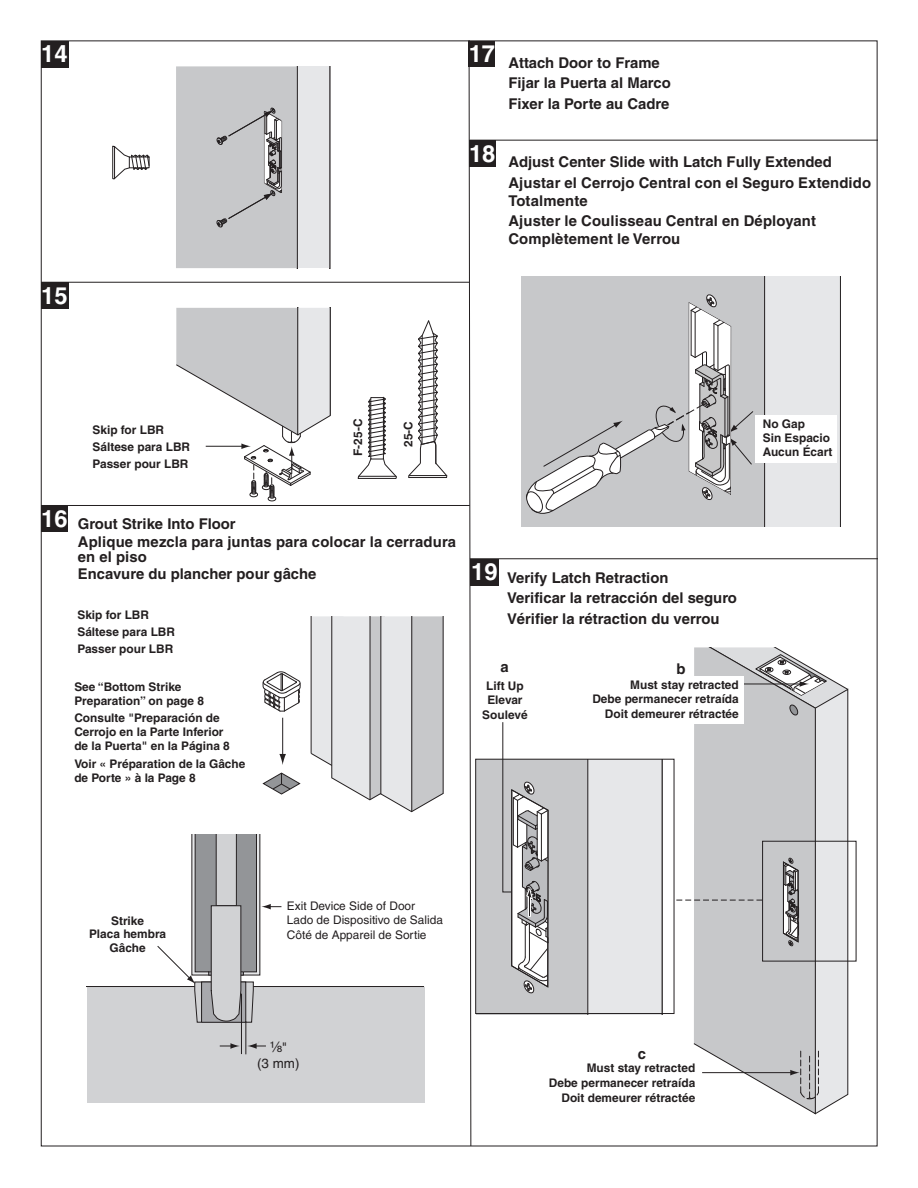
<style>
.page{position:relative;width:918px;height:1188px;background:#fff}
.page>*{position:absolute;margin:0;border:0;box-sizing:border-box;transform-origin:0 0}
.t1{font:700 23.7px "Helvetica";color:#fff}
.t2{font:700 14.85px/20.7px "Helvetica";color:#231f20}
.t3{font:14.85px "Helvetica Fraction";color:#231f20}
.t4{font:13.35px "Helvetica";color:#231f20}
.t5{font:700 11.85px/14.9px "Helvetica";color:#231f20}
.t6{font:11.85px/14.2px "Helvetica";color:#231f20}
.s1{font-family:"Helvetica";font-size:13.35px}
</style>
<div class="page">
<div style="left:87px;top:987px;width:337px;height:115px;background:#d1d2d4"></div>
<hr style="left:87px;top:986px;width:337px;height:1px;background:#231f20">
<hr style="left:246px;top:1021px;width:1px;height:33px;background:#231f20">
<hr style="left:241px;top:994px;width:1px;height:60px;background:#231f20">
<svg style="left:247px;top:1043px;width:19px;height:6px"></svg>
<svg style="left:220px;top:1043px;width:20px;height:6px"></svg>
<svg style="left:157px;top:835px;width:124px;height:188px"></svg>
<div style="left:41px;top:505px;width:27px;height:27px;background:#231f20"></div>
<hr style="left:469px;top:140px;width:408px;height:1px;background:#231f20">
<div style="left:41px;top:282px;width:28px;height:27px;background:#231f20"></div>
<div style="left:41px;top:41px;width:28px;height:26px;background:#231f20"></div>
<hr style="left:470px;top:558px;width:407px;height:1px;background:#231f20">
<hr style="left:41px;top:282px;width:428px;height:1px;background:#231f20">
<svg style="left:263px;top:773px;width:37px;height:22px"></svg>
<svg style="left:262px;top:672px;width:39px;height:40px"></svg>
<svg style="left:279px;top:754px;width:7px;height:11px"></svg>
<hr style="left:282px;top:718px;width:1px;height:38px;background:#231f20">
<hr style="left:443px;top:616px;width:1px;height:178px;background:#231f20">
<svg style="left:311px;top:616px;width:132px;height:196px;background:#dadbdc"></svg>
<hr style="left:41px;top:505px;width:429px;height:1px;background:#231f20">
<svg style="left:358px;top:397px;width:39px;height:82px"></svg>
<svg style="left:408px;top:320px;width:39px;height:158px"></svg>
<svg style="left:112px;top:146px;width:38px;height:33px"></svg>
<svg style="left:176px;top:308px;width:155px;height:193px"></svg>
<hr style="left:330px;top:66px;width:1px;height:202px;background:#231f20">
<svg style="left:176px;top:66px;width:154px;height:202px;background:#c7c8ca"></svg>
<svg style="left:468px;top:42px;width:380px;height:1102px"></svg>
<p class="t1" style="left:41px;top:40px;width:28px">14</p>
<p class="t1" style="left:41px;top:281px;width:28px">15</p>
<p class="t1" style="left:469px;top:39px;width:28px">17</p>
<p class="t2" style="left:508px;top:52px;width:164px">Attach Door to Frame<br>Fijar la Puerta al Marco<br>Fixer la Porte au Cadre</p>
<p class="t1" style="left:469px;top:139px;width:28px">18</p>
<p class="t2" style="left:508px;top:151px;width:364px">Adjust Center Slide with Latch Fully Extended<br>Ajustar el Cerrojo Central con el Seguro Extendido</p>
<p class="t2" style="left:508px;top:190px;width:309px">Totalmente<br>Ajuster le Coulisseau Central en Déployant</p>
<p class="t2" style="left:508px;top:228px;width:174px">Complètement le Verrou</p>
<p class="t5" style="left:93px;top:421px;width:99px;line-height:17.2px">Skip for LBR<br>Sáltese para LBR<br>Passer pour LBR</p>
<p class="t5" style="left:350px;top:456px;width:38px;rotate:-90deg">F-25-C</p>
<p class="t5" style="left:401px;top:447px;width:27px;rotate:-90deg">25-C</p>
<p class="t1" style="left:41px;top:505px;width:28px">16</p>
<p class="t2" style="left:78px;top:515px;width:380px;line-height:17.9px">Grout Strike Into Floor<br>Aplique mezcla para juntas para colocar la cerradura</p>
<p class="t2" style="left:78px;top:547px;width:240px;line-height:17.9px">en el piso<br>Encavure du plancher pour gâche</p>
<p class="t5" style="left:77px;top:606px;width:99px;line-height:17.2px">Skip for LBR<br>Sáltese para LBR<br>Passer pour LBR</p>
<p class="t5" style="left:74px;top:679px;width:131px;line-height:14.2px">See “Bottom Strike<br>Preparation” on page 8</p>
<p class="t5" style="left:74px;top:711px;width:157px;line-height:14.2px">Consulte "Preparación de<br>Cerrojo en la Parte Inferior de la Puerta" en la Página 8</p>
<p class="t5" style="left:74px;top:756px;width:172px;line-height:14.2px">Voir « Préparation de la Gâche de Porte » à la Page 8</p>
<p class="t1" style="left:471px;top:557px;width:28px">19</p>
<p class="t2" style="left:507px;top:567px;width:231px">Verify Latch Retraction<br>Verificar la retracción del seguro<br>Vérifier la rétraction du verrou</p>
<p class="t2" style="left:501px;top:656px;width:10px">a</p>
<p class="t2" style="left:677px;top:658px;width:11px">b</p>
<p class="t5" style="left:482px;top:678px;width:47px;text-align:center">Lift Up<br>Elevar<br>Soulevé</p>
<p class="t5" style="left:592px;top:677px;width:148px;text-align:right">Must stay retracted<br>Debe permanecer retraída<br>Doit demeurer rétractée</p>
<p class="t5" style="left:763px;top:417px;width:71px;line-height:14.1px">No Gap<br>Sin Espacio<br>Aucun Écart</p>
<p class="t5" style="left:89px;top:914px;width:79px;line-height:13.4px;text-align:center">Strike<br>Placa hembra<br>Gâche</p>
<p class="t6" style="left:287px;top:899px;width:158px">Exit Device Side of Door<br>Lado de Dispositivo de Salida<br>Côté de Appareil de Sortie</p>
<p class="t3" style="left:270px;top:1041px;width:19px">¹⁄₈<span class="s1">"</span></p>
<p class="t4" style="left:257px;top:1056px;width:44px">(3 mm)</p>
<p class="t2" style="left:638px;top:1044px;width:10px">c</p>
<p class="t5" style="left:549px;top:1060px;width:148px;text-align:right">Must stay retracted<br>Debe permanecer retraída<br>Doit demeurer rétractée</p>
</div>
